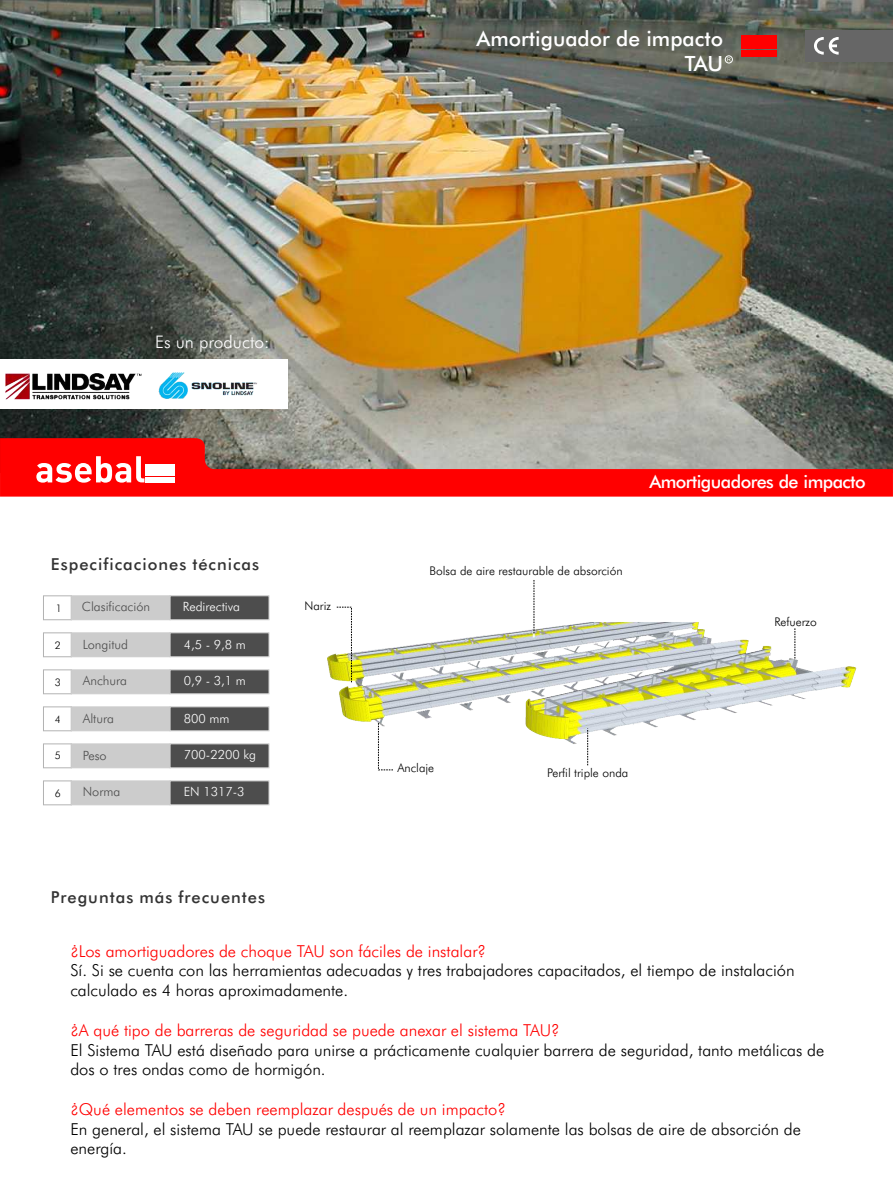
<style>
.page{position:relative;width:893px;height:1191px;background:#fff}
.page>*{position:absolute;margin:0;border:0;box-sizing:border-box;transform-origin:0 0}
.t1{font:500 21px/25.2px "Futura BT";color:#fff;text-align:right}
.t2{font:500 18px "Futura BT";letter-spacing:-.03em;color:#fff}
.t3{font:300 17.4px "Futura BT";color:#fff}
.t4{font:300 16.5px/19.8px "Futura BT";color:#000}
.t5{font:300 16.5px "Futura BT";color:#f00}
.t6{font:500 16.5px "Futura BT";letter-spacing:.06em;color:#333}
.t7{font:300 12.75px "Futura BT";color:#fff}
.t8{font:300 12.75px "Futura BT";color:#4d4d4d}
.t9{font:300 12px "Futura BT";color:#000}
.t10{font:300 10.5px "Futura BT";color:#000}
</style>
<div class="page">
<img style="left:0;top:0;width:893px;height:438px">
<svg style="left:0;top:438px;width:893px;height:58px;background:#d24542"></svg>
<div style="left:145px;top:464px;width:30px;height:5px;background:#fff"></div>
<div style="left:145px;top:470px;width:30px;height:6px;background:#fff"></div>
<div style="left:145px;top:477px;width:30px;height:5px;background:#fff"></div>
<svg style="left:36px;top:456px;width:108px;height:26px"></svg>
<div style="left:742px;top:35px;width:35px;height:6px;background:#f00"></div>
<div style="left:742px;top:43px;width:35px;height:6px;background:#f00"></div>
<div style="left:742px;top:50px;width:35px;height:7px;background:#f00"></div>
<div style="left:806px;top:30px;width:87px;height:31px;background:#666"></div>
<svg style="left:814px;top:37px;width:25px;height:18px"></svg>
<div style="left:43px;top:595px;width:29px;height:25px;border:1px solid #b3b3b3"></div>
<div style="left:43px;top:632px;width:29px;height:25px;border:1px solid #b3b3b3"></div>
<div style="left:43px;top:706px;width:29px;height:25px;border:1px solid #b3b3b3"></div>
<div style="left:43px;top:669px;width:29px;height:25px;border:1px solid #b3b3b3"></div>
<div style="left:43px;top:743px;width:29px;height:25px;border:1px solid #b3b3b3"></div>
<div style="left:43px;top:780px;width:29px;height:25px;border:1px solid #b3b3b3"></div>
<svg style="left:71px;top:632px;width:198px;height:25px;background:#939393"></svg>
<svg style="left:71px;top:706px;width:198px;height:25px;background:#939393"></svg>
<svg style="left:71px;top:669px;width:198px;height:25px;background:#939393"></svg>
<svg style="left:71px;top:743px;width:198px;height:25px;background:#939393"></svg>
<svg style="left:71px;top:780px;width:198px;height:25px;background:#939393"></svg>
<svg style="left:71px;top:595px;width:198px;height:25px;background:#939393"></svg>
<div style="left:725px;top:56px;width:8px;height:7px;border:1px solid #fff;border-radius:50%"></div>
<svg style="left:727px;top:57px;width:4px;height:4px"></svg>
<img style="left:327px;top:610px;width:530px;height:144px">
<svg style="left:534px;top:580px;width:1px;height:53px"></svg>
<svg style="left:336px;top:607px;width:16px;height:75px"></svg>
<svg style="left:587px;top:728px;width:1px;height:37px"></svg>
<svg style="left:795px;top:628px;width:1px;height:30px"></svg>
<div style="left:0;top:359px;width:287px;height:49px;background:#fff"></div>
<img style="left:5px;top:374px;width:137px;height:25px">
<img style="left:158px;top:372px;width:99px;height:27px">
<svg style="left:378px;top:723px;width:16px;height:47px"></svg>
<p class="t1" style="left:477px;top:28px;width:248px">Amortiguador de impacto<br>TAU</p>
<p class="t3" style="left:155px;top:334px;width:116px">Es un producto:</p>
<p class="t6" style="left:51px;top:557px;width:210px">Especificaciones técnicas</p>
<p class="t10" style="left:56px;top:603px;width:8px">1</p>
<p class="t10" style="left:55px;top:640px;width:8px">2</p>
<p class="t10" style="left:55px;top:677px;width:8px">3</p>
<p class="t10" style="left:55px;top:714px;width:8px">4</p>
<p class="t10" style="left:55px;top:751px;width:8px">5</p>
<p class="t10" style="left:55px;top:788px;width:8px">6</p>
<p class="t8" style="left:82px;top:602px;width:70px">Clasificación</p>
<p class="t8" style="left:83px;top:639px;width:47px">Longitud</p>
<p class="t8" style="left:83px;top:675px;width:46px">Anchura</p>
<p class="t8" style="left:83px;top:713px;width:33px">Altura</p>
<p class="t8" style="left:83px;top:750px;width:25px">Peso</p>
<p class="t8" style="left:83px;top:786px;width:39px">Norma</p>
<p class="t7" style="left:183px;top:602px;width:59px">Redirectiva</p>
<p class="t7" style="left:184px;top:639px;width:64px">4,5 - 9,8 m</p>
<p class="t7" style="left:184px;top:675px;width:64px">0,9 - 3,1 m</p>
<p class="t7" style="left:184px;top:713px;width:47px">800 mm</p>
<p class="t7" style="left:184px;top:749px;width:74px">700-2200 kg</p>
<p class="t7" style="left:184px;top:786px;width:62px">EN 1317-3</p>
<p class="t9" style="left:305px;top:601px;width:28px">Nariz</p>
<p class="t2" style="left:649px;top:474px;width:218px">Amortiguadores de impacto</p>
<p class="t9" style="left:429px;top:565px;width:195px">Bolsa de aire restaurable de absorción</p>
<p class="t9" style="left:774px;top:616px;width:44px">Refuerzo</p>
<p class="t9" style="left:397px;top:763px;width:38px">Anclaje</p>
<p class="t9" style="left:547px;top:768px;width:83px">Perfil triple onda</p>
<p class="t6" style="left:51px;top:891px;width:216px">Preguntas más frecuentes</p>
<p class="t5" style="left:70px;top:944px;width:417px">¿Los amortiguadores de choque TAU son fáciles de instalar?</p>
<p class="t4" style="left:70px;top:962px;width:726px">Sí. Si se cuenta con las herramientas adecuadas y tres trabajadores capacitados, el tiempo de instalación calculado es 4 horas aproximadamente.</p>
<p class="t5" style="left:70px;top:1023px;width:491px">¿A qué tipo de barreras de seguridad se puede anexar el sistema TAU?</p>
<p class="t4" style="left:70px;top:1041px;width:755px">El Sistema TAU está diseñado para unirse a prácticamente cualquier barrera de seguridad, tanto metálicas de dos o tres ondas como de hormigón.</p>
<p class="t5" style="left:70px;top:1102px;width:437px">¿Qué elementos se deben reemplazar después de un impacto?</p>
<p class="t4" style="left:70px;top:1120px;width:732px">En general, el sistema TAU se puede restaurar al reemplazar solamente las bolsas de aire de absorción de energía.</p>
</div>
